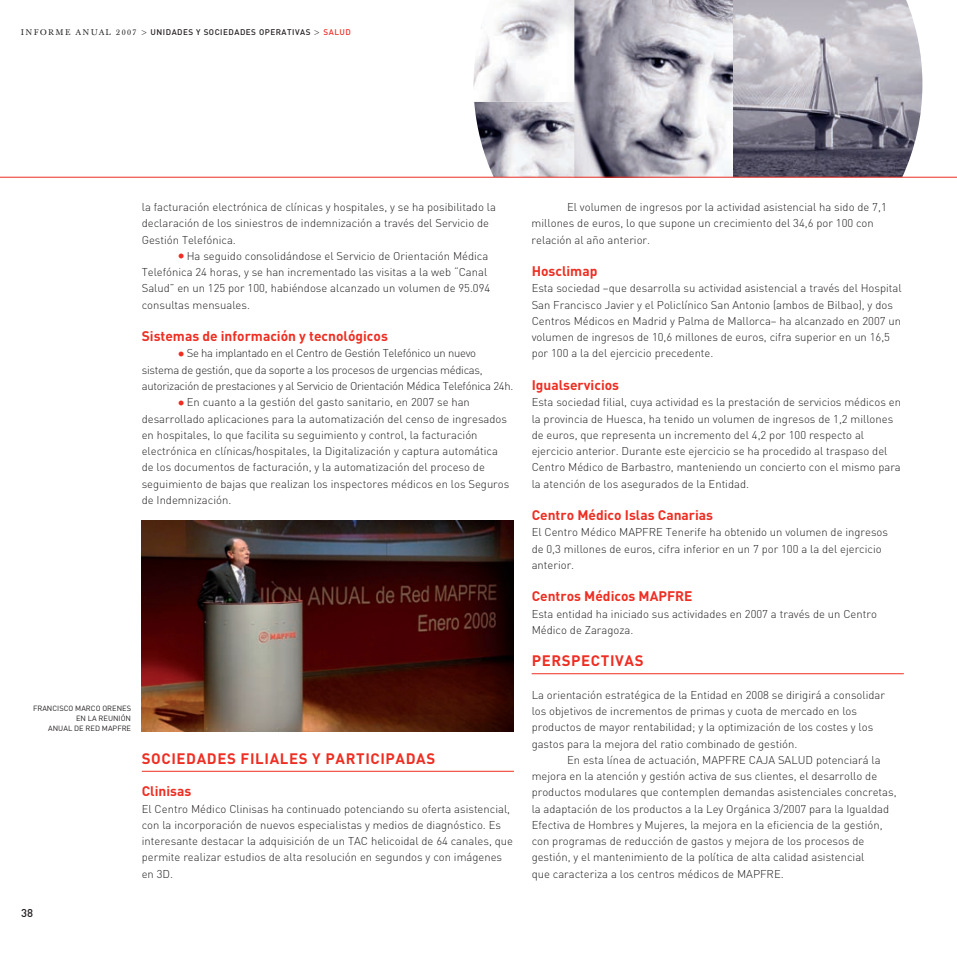
<style>
.page{position:relative;width:957px;height:957px;background:#fff}
.page>*{position:absolute;margin:0;border:0;box-sizing:border-box;transform-origin:0 0}
.t1{font:700 15px "DIN";letter-spacing:.04em;color:#ee2e22}
.t2{font:700 13.75px "DIN";color:#ee2e22}
.t3{font:300 11.25px/16.2px "DIN";color:#231f20}
.t4{font:300 11.25px/16.2px "DIN";letter-spacing:-.025em;color:#231f20}
.t5{font:500 11.25px "DIN";color:#231f20}
.t6{font:500 8.12px "DIN";letter-spacing:.06em;color:#231f20}
.t7{font:7.5px "DIN";color:#231f20}
.s1{font-family:"Baskerville";font-weight:400}
.s2{font-family:"Baskerville";font-weight:400;font-size:6.88px}
.s3{color:#ee2e22}
.s4{font-size:15px;color:#ee2e22}
</style>
<div class="page">
<img style="left:473px;top:0;width:449px;height:177px">
<hr style="left:142px;top:771px;width:372px;height:1px;background:#ee2e22">
<hr style="left:531px;top:673px;width:373px;height:1px;background:#ee2e22">
<img style="left:142px;top:520px;width:372px;height:211px">
<hr style="left:0;top:177px;width:957px;height:1px;background:#ee2e22">
<p class="t6" style="left:21px;top:27px;width:331px"><span class="s1">I N FORM E AN UAL 2007</span> <span class="s2">&gt;</span> UNIDADES Y SOCIEDADES OPERATIVAS <span class="s2">&gt;</span> <span class="s3">SALUD</span></p>
<p class="t3" style="left:142px;top:199px;width:356px">la facturación electrónica de clínicas y hospitales, y se ha posibilitado la declaración de los siniestros de indemnización a través del Servicio de<br>Gestión Telefónica.</p>
<p class="t3" style="left:142px;top:248px;width:350px;text-indent:35px"><span class="s4">•</span>Ha seguido consolidándose el Servicio de Orientación Médica Telefónica 24 horas, y se han incrementado las visitas a la web “Canal Salud” en un 125 por 100, habiéndose alcanzado un volumen de 95.094 consultas mensuales.</p>
<p class="t2" style="left:142px;top:327px;width:248px">Sistemas de información y tecnológicos</p>
<p class="t4" style="left:142px;top:345px;width:373px;text-indent:35px"><span class="s4">•</span>Se ha implantado en el Centro de Gestión Telefónico un nuevo sistema de gestión, que da soporte a los procesos de urgencias médicas, autorización de prestaciones y al Servicio de Orientación Médica Telefónica 24h.</p>
<p class="t3" style="left:142px;top:394px;width:369px;text-indent:35px"><span class="s4">•</span>En cuanto a la gestión del gasto sanitario, en 2007 se han desarrollado aplicaciones para la automatización del censo de ingresados en hospitales, lo que facilita su seguimiento y control, la facturación electrónica en clínicas/hospitales, la Digitalización y captura automática de los documentos de facturación, y la automatización del proceso de seguimiento de bajas que realizan los inspectores médicos en los Seguros de I ndemnización.</p>
<p class="t7" style="left:33px;top:704px;width:6px">FRANCISCO</p>
<p class="t7" style="left:75px;top:704px;width:6px">MARCO</p>
<p class="t7" style="left:102px;top:704px;width:6px">ORENES</p>
<p class="t7" style="left:76px;top:714px;width:57px">EN LA REUNIÓN</p>
<p class="t7" style="left:48px;top:724px;width:84px">ANUAL DE RED MAPFRE</p>
<h1 class="t1" style="left:142px;top:748px;width:295px">SOCIEDADES FILIALES Y PARTICIPADAS</h1>
<p class="t2" style="left:142px;top:782px;width:51px">Clinisas</p>
<p class="t3" style="left:142px;top:800px;width:373px">El Centro M édico Clinisas ha continuado potenciando su oferta asistencial, con la incorporación de nuevos especialistas y medios de diagnóstico. Es interesante destacar la adquisición de un TAC helicoidal de 64 canales, que permite realizar estudios de alta resolución en segundos y con imágenes en 3D.</p>
<p class="t5" style="left:21px;top:905px;width:13px">38</p>
<p class="t3" style="left:531px;top:199px;width:357px;text-indent:35px">El volumen de ingresos por la actividad asistencial ha sido de 7,1 millones de euros, lo que supone un crecimiento del 34,6 por 100 con relación al año anterior.</p>
<p class="t2" style="left:531px;top:262px;width:67px">Hosclimap</p>
<p class="t3" style="left:531px;top:280px;width:371px">Esta sociedad –que desarrolla su actividad asistencial a través del H ospital San Francisco Javier y el Policlínico San Antonio (ambos de Bilbao), y dos Centros Médicos en Madrid y Palma de Mallorca– ha alcanzado en 2007 un volumen de ingresos de 10,6 millones de euros, cifra superior en un 16,5 por 100 a la del ejercicio precedente.</p>
<p class="t2" style="left:531px;top:376px;width:89px">Igualservicios</p>
<p class="t3" style="left:531px;top:394px;width:371px">Esta sociedad filial, cuya actividad es la prestación de servicios médicos en la provincia de H uesca, ha tenido un volumen de ingresos de 1,2 millones de euros, que representa un incremento del 4,2 por 100 respecto al ejercicio anterior. Durante este ejercicio se ha procedido al traspaso del Centro Médico de Barbastro, manteniendo un concierto con el mismo para la atención de los asegurados de la Entidad.</p>
<p class="t2" style="left:531px;top:506px;width:183px">Centro Médico Islas Canarias</p>
<p class="t3" style="left:531px;top:524px;width:111px">El Centro M édico MAPFRET</p>
<p class="t3" style="left:531px;top:524px;width:358px;text-indent:140px">enerife ha obtenido un volumen de ingresos de 0,3 millones de euros, cifra inferior en un 7 por 100 a la del ejercicio anterior.</p>
<p class="t2" style="left:531px;top:587px;width:162px">Centros Médicos MAPFRE</p>
<p class="t3" style="left:531px;top:605px;width:347px">Esta entidad ha iniciado sus actividades en 2007 a través de un Centro<br>Médico de Zaragoza.</p>
<h1 class="t1" style="left:531px;top:651px;width:113px">PERSPECTIVAS</h1>
<p class="t3" style="left:531px;top:686px;width:355px">La orientación estratégica de la Entidad en 2008 se dirigirá a consolidar</p>
<p class="t3" style="left:531px;top:703px;width:327px">los objetivos de incrementos de primas y cuota de mercado en los</p>
<p class="t3" style="left:531px;top:719px;width:343px">productos de mayor rentabilidad; y la optimización de los costes y los</p>
<p class="t3" style="left:531px;top:735px;width:267px">gastos para la mejora del ratio combinado de gestión.</p>
<p class="t3" style="left:567px;top:751px;width:158px">En esta línea de actuación, MAPFREC</p>
<p class="t3" style="left:756px;top:751px;width:42px">AJA SALUD</p>
<p class="t3" style="left:531px;top:751px;width:366px;text-indent:284px">potenciará la mejora en la atención y gestión activa de sus clientes, el desarrollo de productos modulares que contemplen demandas asistenciales concretas, la adaptación de los productos a la Ley Orgánica 3/2007 para la Igualdad Efectiva de Hombres y M ujeres, la mejora en la eficiencia de la gestión, con programas de reducción de gastos y mejora de los procesos de gestión, y el mantenimiento de la política de alta calidad asistencial<br>que caracteriza a los centros médicos de MAPFRE</p>
<p class="t3" style="left:780px;top:865px;width:4px">.</p>
</div>
